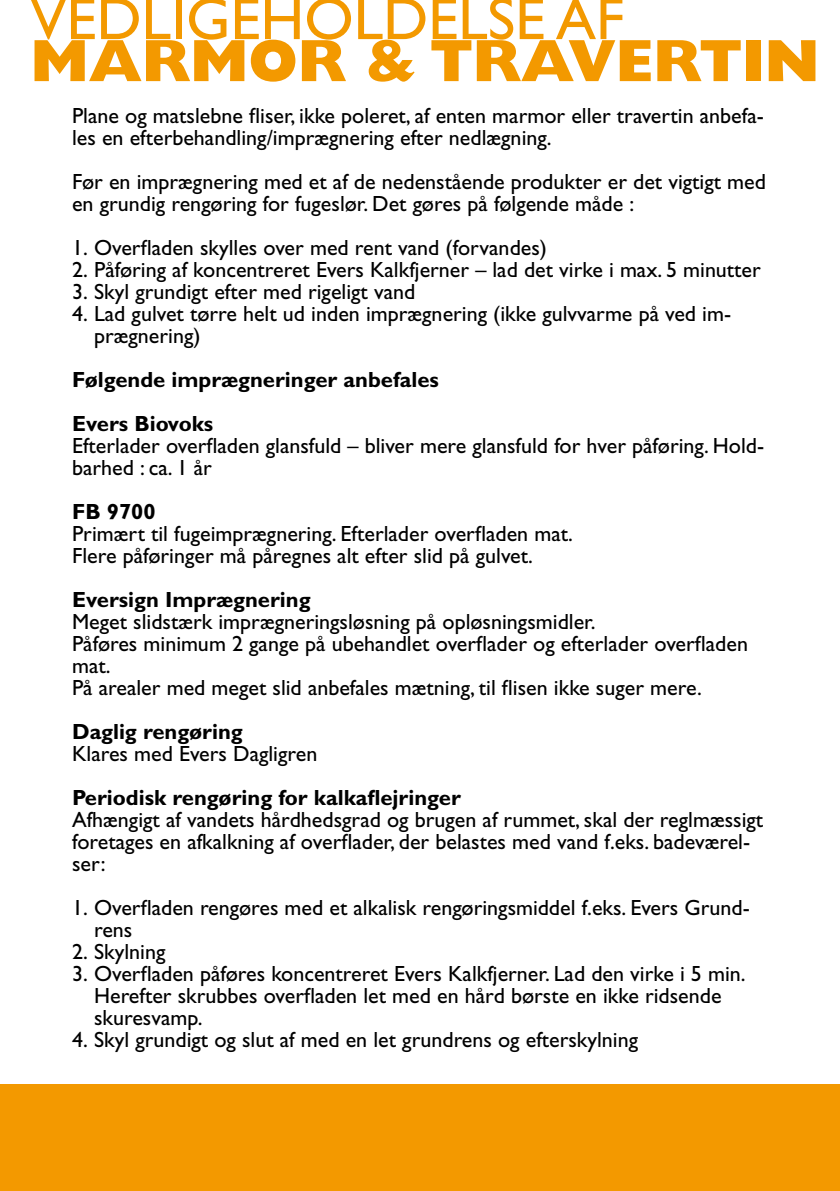
<style>
.page{position:relative;width:840px;height:1191px;background:#fff}
.page>*{position:absolute;margin:0;border:0;box-sizing:border-box;transform-origin:0 0}
.t1{font:60px "Gill Sans Std";color:#f39900}
.t2{font:800 60px "Gill Sans Std";letter-spacing:-.01em;color:#f39900}
.t3{font:22px/22px "Gill Sans Std";color:#000}
.t4{font:700 22px/44px "Gill Sans Std";color:#000}
</style>
<div class="page">
<div style="left:0;top:1084px;width:839px;height:107px;background:#f39900"></div>
<h1 class="t1" style="left:30px;top:-16px;width:595px">VEDLIGEHOLDELSE AF</h1>
<h1 class="t2" style="left:30px;top:26px;width:790px">MARMOR &amp; TRAVERTIN</h1>
<p class="t3" style="left:72px;top:104px;width:693px">Plane og matslebne fliser, ikke poleret, af enten marmor eller travertin anbefa&shy;les en efterbehandling/imprægnering efter nedlægning.</p>
<p class="t3" style="left:72px;top:170px;width:695px">Før en imprægnering med et af de nedenstående produkter er det vigtigt med en grundig rengøring for fugeslør. Det gøres på følgende måde :</p>
<p class="t3" style="left:72px;top:236px;width:476px">1. Overfladen skylles over med rent vand (forvandes)</p>
<p class="t3" style="left:72px;top:258px;width:689px">2. Påføring af koncentreret Evers Kalkfjerner – lad det virke i max. 5 minutter</p>
<p class="t3" style="left:72px;top:280px;width:344px">3. Skyl grundigt efter med rigeligt vand</p>
<p class="t3" style="left:94px;top:302px;width:638px;text-indent:-22px">4. Lad gulvet tørre helt ud inden imprægnering (ikke gulvvarme på ved im&shy;prægnering)</p>
<p class="t4" style="left:72px;top:357px;width:368px">Følgende imprægneringer anbefales<br>Evers Biovoks</p>
<p class="t3" style="left:72px;top:434px;width:693px">Efterlader overfladen glansfuld – bliver mere glansfuld for hver påføring. Hold&shy;barhed : ca. 1 år</p>
<p class="t4" style="left:72px;top:489px;width:85px">FB 9700</p>
<p class="t3" style="left:72px;top:522px;width:502px">Primært til fugeimprægnering. Efterlader overfladen mat.<br>Flere påføringer må påregnes alt efter slid på gulvet.</p>
<p class="t4" style="left:72px;top:577px;width:240px">Eversign Imprægnering</p>
<p class="t3" style="left:72px;top:610px;width:677px">Meget slidstærk imprægneringsløsning på opløsningsmidler.<br>Påføres minimum 2 gange på ubehandlet overflader og efterlader overfladen mat.<br>På arealer med meget slid anbefales mætning, til flisen ikke suger mere.</p>
<p class="t4" style="left:72px;top:709px;width:172px">Daglig rengøring</p>
<p class="t3" style="left:72px;top:742px;width:247px">Klares med Evers Dagligren</p>
<p class="t4" style="left:72px;top:775px;width:390px">Periodisk rengøring for kalkaflejringer</p>
<p class="t3" style="left:72px;top:808px;width:692px">Afhængigt af vandets hårdhedsgrad og brugen af rummet, skal der reglmæssigt foretages en afkalkning af overflader, der belastes med vand f.eks. badeværel&shy;ser:</p>
<p class="t3" style="left:94px;top:896px;width:657px;text-indent:-22px">1. Overfladen rengøres med et alkalisk rengøringsmiddel f.eks. Evers Grund&shy;rens</p>
<p class="t3" style="left:72px;top:940px;width:95px">2. Skylning</p>
<p class="t3" style="left:94px;top:962px;width:652px;text-indent:-22px">3. Overfladen påføres koncentreret Evers Kalkfjerner. Lad den virke i 5 min.<br>Herefter skrubbes overfladen let med en hård børste en ikke ridsende skuresvamp.</p>
<p class="t3" style="left:72px;top:1028px;width:567px">4. Skyl grundigt og slut af med en let grundrens og efterskylning</p>
</div>
